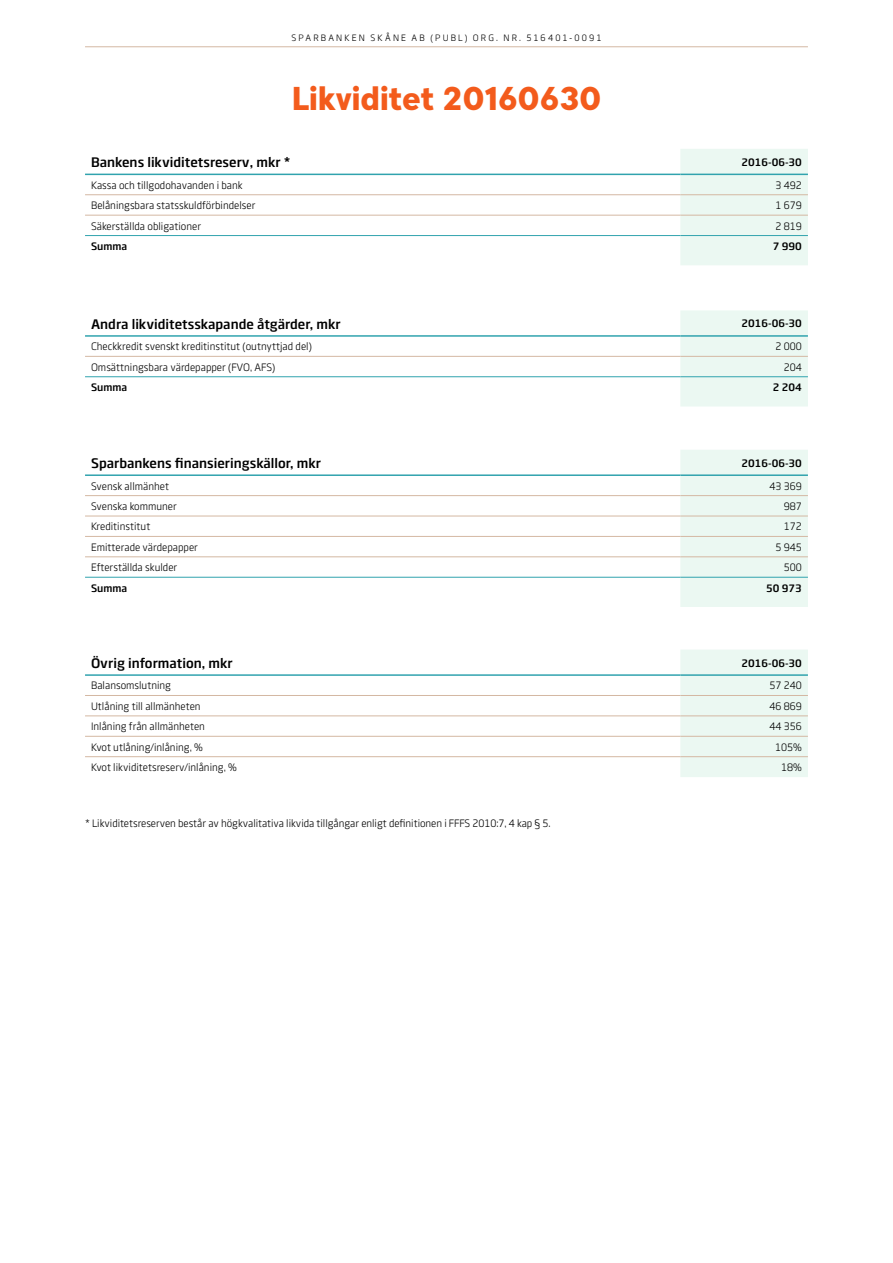
<style>
.page{position:relative;width:893px;height:1263px;background:#fff}
.page>*{position:absolute;margin:0;border:0;box-sizing:border-box;transform-origin:0 0}
.t1{font:900 33px "Swedbank Headline";color:#f35b1c}
.t2{font:700 13.5px "Swedbank Sans";color:#000}
.t3{font:10.5px "Swedbank Sans";color:#000}
.t4{font:700 10.5px "Swedbank Sans";color:#000}
.t5{font:9px "Swedbank Sans";letter-spacing:.23em;color:#000}
</style>
<div class="page">
<div style="left:680px;top:149px;width:128px;height:116px;background:#ebf8f2"></div>
<hr style="left:85px;top:235px;width:595px;height:1px;background:#31a3ae">
<hr style="left:680px;top:235px;width:128px;height:1px;background:#31a3ae">
<hr style="left:85px;top:194px;width:595px;height:1px;background:#d4b8a3">
<hr style="left:680px;top:194px;width:128px;height:1px;background:#d4b8a3">
<hr style="left:85px;top:215px;width:595px;height:1px;background:#d4b8a3">
<hr style="left:680px;top:215px;width:128px;height:1px;background:#d4b8a3">
<hr style="left:85px;top:174px;width:595px;height:1px;background:#31a3ae">
<hr style="left:680px;top:174px;width:128px;height:1px;background:#31a3ae">
<hr style="left:85px;top:46px;width:723px;height:1px;background:#d4b8a3">
<div style="left:680px;top:310px;width:128px;height:96px;background:#ebf8f2"></div>
<hr style="left:85px;top:376px;width:595px;height:1px;background:#31a3ae">
<hr style="left:680px;top:376px;width:128px;height:1px;background:#31a3ae">
<hr style="left:85px;top:356px;width:595px;height:1px;background:#d4b8a3">
<hr style="left:680px;top:356px;width:128px;height:1px;background:#d4b8a3">
<hr style="left:85px;top:335px;width:595px;height:2px;background:#31a3ae">
<hr style="left:680px;top:335px;width:128px;height:2px;background:#31a3ae">
<div style="left:680px;top:450px;width:128px;height:157px;background:#ebf8f2"></div>
<hr style="left:85px;top:577px;width:595px;height:1px;background:#31a3ae">
<hr style="left:680px;top:577px;width:128px;height:1px;background:#31a3ae">
<hr style="left:85px;top:495px;width:595px;height:1px;background:#d4b8a3">
<hr style="left:680px;top:495px;width:128px;height:1px;background:#d4b8a3">
<hr style="left:85px;top:516px;width:595px;height:1px;background:#d4b8a3">
<hr style="left:680px;top:516px;width:128px;height:1px;background:#d4b8a3">
<hr style="left:85px;top:536px;width:595px;height:1px;background:#d4b8a3">
<hr style="left:680px;top:536px;width:128px;height:1px;background:#d4b8a3">
<hr style="left:85px;top:556px;width:595px;height:1px;background:#d4b8a3">
<hr style="left:680px;top:556px;width:128px;height:1px;background:#d4b8a3">
<hr style="left:85px;top:474px;width:595px;height:2px;background:#31a3ae">
<hr style="left:680px;top:474px;width:128px;height:2px;background:#31a3ae">
<div style="left:680px;top:650px;width:128px;height:127px;background:#ebf8f2"></div>
<hr style="left:85px;top:695px;width:595px;height:1px;background:#d4b8a3">
<hr style="left:680px;top:695px;width:128px;height:1px;background:#d4b8a3">
<hr style="left:85px;top:715px;width:595px;height:1px;background:#d4b8a3">
<hr style="left:680px;top:715px;width:128px;height:1px;background:#d4b8a3">
<hr style="left:85px;top:736px;width:595px;height:1px;background:#d4b8a3">
<hr style="left:680px;top:736px;width:128px;height:1px;background:#d4b8a3">
<hr style="left:85px;top:756px;width:595px;height:1px;background:#d4b8a3">
<hr style="left:680px;top:756px;width:128px;height:1px;background:#d4b8a3">
<hr style="left:85px;top:674px;width:595px;height:2px;background:#31a3ae">
<hr style="left:680px;top:674px;width:128px;height:2px;background:#31a3ae">
<p class="t5" style="left:291px;top:33px;width:312px">SPARBANKEN SKÅNE AB (PUBL) ORG. NR. 516401-0091</p>
<h1 class="t1" style="left:292px;top:78px;width:311px">Likviditet 20160630</h1>
<p class="t2" style="left:91px;top:154px;width:201px">Bankens likviditetsreserv, mkr *</p>
<p class="t4" style="left:741px;top:156px;width:62px">2016-06-30</p>
<p class="t3" style="left:91px;top:179px;width:153px">Kassa och tillgodohavanden i bank</p>
<p class="t3" style="left:775px;top:179px;width:28px">3 492</p>
<p class="t3" style="left:91px;top:199px;width:166px">Belåningsbara statsskuldförbindelser</p>
<p class="t3" style="left:775px;top:199px;width:28px">1 679</p>
<p class="t3" style="left:91px;top:220px;width:112px">Säkerställda obligationer</p>
<p class="t3" style="left:775px;top:220px;width:28px">2 819</p>
<p class="t4" style="left:91px;top:240px;width:38px">Summa</p>
<p class="t4" style="left:773px;top:240px;width:31px">7 990</p>
<p class="t2" style="left:91px;top:315px;width:251px">Andra likviditetsskapande åtgärder, mkr</p>
<p class="t4" style="left:741px;top:317px;width:62px">2016-06-30</p>
<p class="t3" style="left:91px;top:340px;width:222px">Checkkredit svenskt kreditinstitut (outnyttjad del)</p>
<p class="t3" style="left:775px;top:340px;width:28px">2 000</p>
<p class="t3" style="left:91px;top:361px;width:186px">Omsättningsbara värdepapper (FVO, AFS)</p>
<p class="t3" style="left:784px;top:361px;width:20px">204</p>
<p class="t4" style="left:91px;top:381px;width:38px">Summa</p>
<p class="t4" style="left:773px;top:381px;width:31px">2 204</p>
<p class="t2" style="left:91px;top:455px;width:232px">Sparbankens finansieringskällor, mkr</p>
<p class="t4" style="left:741px;top:456px;width:62px">2016-06-30</p>
<p class="t3" style="left:91px;top:480px;width:80px">Svensk allmänhet</p>
<p class="t3" style="left:769px;top:480px;width:34px">43 369</p>
<p class="t3" style="left:91px;top:500px;width:87px">Svenska kommuner</p>
<p class="t3" style="left:784px;top:500px;width:20px">987</p>
<p class="t3" style="left:91px;top:520px;width:61px">Kreditinstitut</p>
<p class="t3" style="left:784px;top:520px;width:20px">172</p>
<p class="t3" style="left:91px;top:541px;width:109px">Emitterade värdepapper</p>
<p class="t3" style="left:775px;top:541px;width:28px">5 945</p>
<p class="t3" style="left:91px;top:561px;width:88px">Efterställda skulder</p>
<p class="t3" style="left:784px;top:561px;width:20px">500</p>
<p class="t4" style="left:91px;top:581px;width:38px">Summa</p>
<p class="t4" style="left:766px;top:581px;width:37px">50 973</p>
<p class="t2" style="left:91px;top:654px;width:143px">Övrig information, mkr</p>
<p class="t4" style="left:741px;top:656px;width:62px">2016-06-30</p>
<p class="t3" style="left:91px;top:679px;width:82px">Balansomslutning</p>
<p class="t3" style="left:769px;top:679px;width:34px">57 240</p>
<p class="t3" style="left:91px;top:700px;width:111px">Utlåning till allmänheten</p>
<p class="t3" style="left:769px;top:700px;width:34px">46 869</p>
<p class="t3" style="left:91px;top:720px;width:115px">Inlåning från allmänheten</p>
<p class="t3" style="left:769px;top:720px;width:34px">44 356</p>
<p class="t3" style="left:91px;top:741px;width:113px">Kvot utlåning/inlåning, %</p>
<p class="t3" style="left:775px;top:741px;width:28px">105%</p>
<p class="t3" style="left:91px;top:761px;width:147px">Kvot likviditetsreserv/inlåning, %</p>
<p class="t3" style="left:781px;top:761px;width:22px">18%</p>
<p class="t3" style="left:85px;top:817px;width:467px">* Likviditetsreserven består av högkvalitativa likvida tillgångar enligt definitionen i FFFS 2010:7, 4 kap § 5.</p>
</div>
